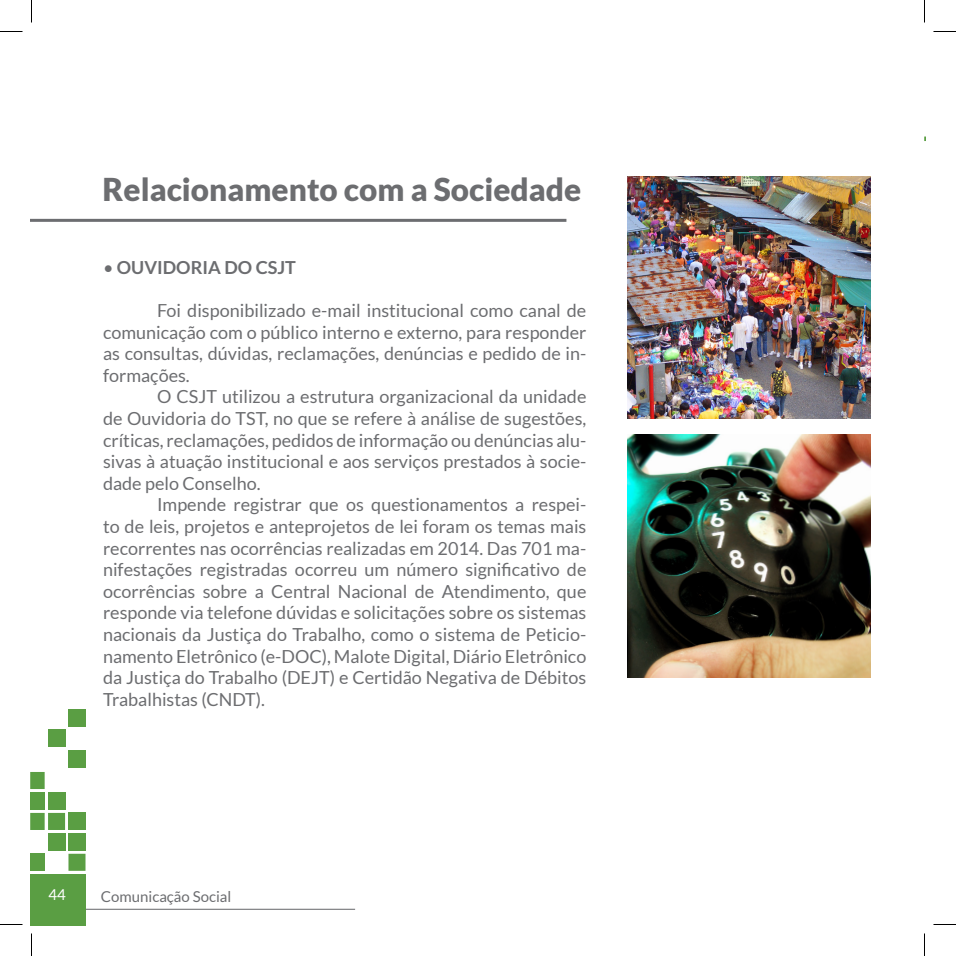
<style>
.page{position:relative;width:956px;height:956px;background:#fff}
.page>*{position:absolute;margin:0;border:0;box-sizing:border-box;transform-origin:0 0}
.t1{font:900 31.5px "Lato";color:#6c6d70}
.t2{font:18px/21.6px "Lato";color:#6c6d70;text-align:justify}
.t3{font:700 18px "Lato";color:#6c6d70}
.t4{font:15px "Lato";color:#6c6d70}
.t5{font:15px "Lato";color:#fff}
.s1{font-weight:400}
</style>
<div class="page">
<hr style="left:83px;top:909px;width:272px;height:1px;background:#6c6d70">
<div style="left:30px;top:874px;width:55px;height:52px;background:#5a9e43"></div>
<div style="left:68px;top:854px;width:18px;height:17px;background:#5a9e43"></div>
<div style="left:30px;top:854px;width:15px;height:17px;background:#5a9e43"></div>
<div style="left:68px;top:833px;width:18px;height:17px;background:#5a9e43"></div>
<div style="left:48px;top:833px;width:17px;height:17px;background:#5a9e43"></div>
<div style="left:68px;top:813px;width:18px;height:17px;background:#5a9e43"></div>
<div style="left:48px;top:813px;width:17px;height:17px;background:#5a9e43"></div>
<div style="left:30px;top:813px;width:15px;height:17px;background:#5a9e43"></div>
<div style="left:48px;top:792px;width:17px;height:17px;background:#5a9e43"></div>
<div style="left:30px;top:792px;width:15px;height:17px;background:#5a9e43"></div>
<div style="left:30px;top:772px;width:15px;height:17px;background:#5a9e43"></div>
<div style="left:68px;top:750px;width:18px;height:17px;background:#5a9e43"></div>
<div style="left:48px;top:730px;width:17px;height:17px;background:#5a9e43"></div>
<div style="left:68px;top:709px;width:18px;height:17px;background:#5a9e43"></div>
<hr style="left:30px;top:219px;width:536px;height:3px;background:#6c6d70">
<img style="left:628px;top:176px;width:242px;height:243px">
<img style="left:628px;top:435px;width:242px;height:242px">
<svg style="left:0;top:31px;width:22px;height:1px"></svg>
<svg style="left:933px;top:31px;width:23px;height:1px"></svg>
<svg style="left:0;top:924px;width:22px;height:1px"></svg>
<svg style="left:933px;top:924px;width:23px;height:1px"></svg>
<svg style="left:31px;top:0;width:1px;height:23px"></svg>
<svg style="left:31px;top:933px;width:1px;height:23px"></svg>
<svg style="left:924px;top:0;width:1px;height:23px"></svg>
<svg style="left:924px;top:933px;width:1px;height:23px"></svg>
<p class="t1" style="left:103px;top:171px;width:480px">Relacionamento com a Sociedade</p>
<p class="t3" style="left:103px;top:257px;width:194px"><span class="s1">•</span> OUVIDORIA DO CSJT</p>
<p class="t2" style="left:103px;top:299px;width:485px;text-indent:54px">Foi disponibilizado e-mail institucional como canal de comunicação com o público interno e externo, para responder as consultas, dúvidas, reclamações, denúncias e pedido de in&shy;formações.</p>
<p class="t2" style="left:103px;top:386px;width:485px;text-indent:54px">O CSJT utilizou a estrutura organizacional da unidade de Ouvidoria do TST, no que se refere à análise de sugestões, críticas, reclamações, pedidos de informação ou denúncias alu&shy;sivas à atuação institucional e aos serviços prestados à socie&shy;dade pelo Conselho.</p>
<p class="t2" style="left:103px;top:494px;width:485px;text-indent:54px">Impende registrar que os questionamentos a respei&shy;to de leis, projetos e anteprojetos de lei foram os temas mais recorrentes nas ocorrências realizadas em 2014. Das 701 ma&shy;nifestações registradas ocorreu um número significativo de ocorrências sobre a Central Nacional de Atendimento, que responde via telefone dúvidas e solicitações sobre os sistemas nacionais da Justiça do Trabalho, como o sistema de Peticio&shy;namento Eletrônico (e-DOC), Malote Digital, Diário Eletrônico da Justiça do Trabalho (DEJT) e Certidão Negativa de Débitos Trabalhistas (CNDT).</p>
<p class="t5" style="left:49px;top:886px;width:19px">44</p>
<p class="t4" style="left:101px;top:888px;width:132px">Comunicação Social</p>
</div>
